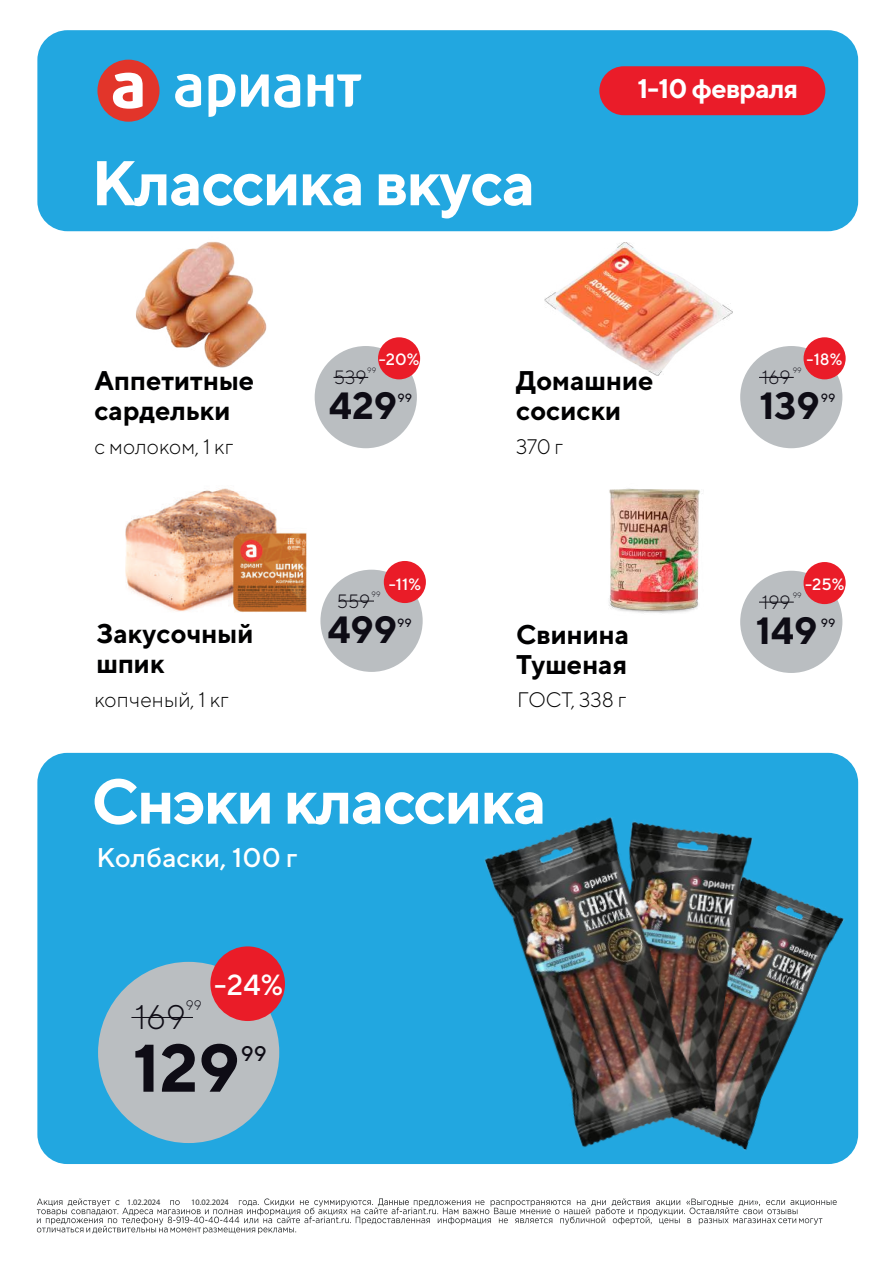
<style>
.page{position:relative;width:893px;height:1263px;background:#fff}
.page>*{position:absolute;margin:0;border:0;box-sizing:border-box;transform-origin:0 0}
.t1{font:700 67.05px "TT Norms";color:#0e0c15}
.t2{font:700 63px "TT Norms";letter-spacing:-.025em;color:#fff}
.t3{font:700 37.8px "TT Norms";color:#0e0c15}
.t4{font:300 34.05px "TT Norms";color:#0e0c15}
.t5{font:500 29.1px "TT Norms";color:#fff}
.t6{font:700 27px/30px "TT Norms";color:#000001}
.t7{font:500 27px "TT Norms";color:#fff}
.t8{font:700 26.85px "TT Norms";letter-spacing:-.025em;color:#fff}
.t9{font:500 21.15px "TT Norms";color:#0e0c15}
.t10{font:300 21px "TT Norms";color:#000001}
.t11{font:300 19.2px "TT Norms";color:#0e0c15}
.t12{font:500 16.35px "TT Norms";color:#fff}
.t13{font:300 13.8px "TT Norms";color:#0e0c15}
.t14{font:500 12px "TT Norms";color:#0e0c15}
.t15{font:8.25px "Myriad Pro";color:#292c2d}
.t16{font:300 7.8px "TT Norms";color:#0e0c15}
</style>
<div class="page">
<img style="left:125px;top:488px;width:182px;height:125px">
<img style="left:544px;top:243px;width:189px;height:132px">
<div style="left:315px;top:346px;width:102px;height:102px;background:#babec1;border-radius:50%"></div>
<div style="left:378px;top:337px;width:42px;height:42px;background:#ea1c28;border-radius:50%"></div>
<hr style="left:333px;top:377px;width:35px;height:1px;background:#0e0c15">
<div style="left:740px;top:346px;width:102px;height:102px;background:#babec1;border-radius:50%"></div>
<div style="left:803px;top:337px;width:43px;height:42px;background:#ea1c28;border-radius:50%"></div>
<hr style="left:759px;top:377px;width:35px;height:1px;background:#0e0c15">
<div style="left:740px;top:571px;width:102px;height:102px;background:#babec1;border-radius:50%"></div>
<div style="left:803px;top:562px;width:43px;height:42px;background:#ea1c28;border-radius:50%"></div>
<hr style="left:759px;top:602px;width:35px;height:1px;background:#0e0c15">
<div style="left:320px;top:570px;width:103px;height:102px;background:#babec1;border-radius:50%"></div>
<div style="left:384px;top:561px;width:42px;height:42px;background:#ea1c28;border-radius:50%"></div>
<hr style="left:339px;top:601px;width:35px;height:1px;background:#0e0c15">
<div style="left:37px;top:30px;width:821px;height:201px;background:#22a7e0;border-radius:30px"></div>
<svg style="left:175px;top:74px;width:186px;height:43px"></svg>
<svg style="left:97px;top:60px;width:62px;height:62px"></svg>
<div style="left:599px;top:66px;width:226px;height:49px;background:#ea1c29;border-radius:24px"></div>
<svg style="left:37px;top:1198px;width:800px;height:36px"></svg>
<div style="left:37px;top:753px;width:821px;height:411px;background:#22a7e0;border-radius:30px"></div>
<img style="left:720px;top:883px;width:133px;height:280px">
<img style="left:720px;top:833px;width:40px;height:291px">
<img style="left:484px;top:817px;width:236px;height:330px">
<div style="left:98px;top:962px;width:181px;height:181px;background:#babec1;border-radius:50%"></div>
<div style="left:210px;top:946px;width:75px;height:75px;background:#ea1c28;border-radius:50%"></div>
<hr style="left:131px;top:1017px;width:62px;height:1px;background:#0e0c15">
<img style="left:609px;top:488px;width:91px;height:126px">
<img style="left:124px;top:231px;width:154px;height:137px">
<h2 class="t2" style="left:91px;top:143px;width:446px">Классика вкуса</h2>
<p class="t12" style="left:379px;top:349px;width:42px">-20%</p>
<p class="t8" style="left:637px;top:72px;width:162px">1-10 февраля</p>
<p class="t12" style="left:807px;top:349px;width:37px">-18%</p>
<p class="t16" style="left:367px;top:366px;width:10px">99</p>
<p class="t11" style="left:334px;top:365px;width:34px">539</p>
<p class="t6" style="left:94px;top:365px;width:161px">Аппетитные сардельки</p>
<p class="t10" style="left:94px;top:433px;width:140px">с молоком, 1 кг</p>
<p class="t10" style="left:516px;top:433px;width:49px">370 г</p>
<p class="t6" style="left:516px;top:365px;width:139px">Домашние сосиски</p>
<h3 class="t3" style="left:329px;top:382px;width:70px">429</h3>
<p class="t14" style="left:398px;top:390px;width:16px">99</p>
<p class="t16" style="left:793px;top:366px;width:10px">99</p>
<p class="t11" style="left:762px;top:365px;width:30px">169</p>
<h3 class="t3" style="left:759px;top:382px;width:62px">139</h3>
<p class="t14" style="left:821px;top:390px;width:16px">99</p>
<p class="t16" style="left:372px;top:589px;width:10px">99</p>
<p class="t11" style="left:337px;top:589px;width:35px">559</p>
<p class="t12" style="left:389px;top:574px;width:34px">-11%</p>
<p class="t12" style="left:805px;top:574px;width:41px">-25%</p>
<p class="t16" style="left:793px;top:590px;width:10px">99</p>
<p class="t11" style="left:762px;top:590px;width:30px">199</p>
<p class="t6" style="left:96px;top:618px;width:159px">Закусочный шпик</p>
<h3 class="t3" style="left:327px;top:606px;width:71px">499</h3>
<p class="t14" style="left:397px;top:615px;width:16px">99</p>
<p class="t6" style="left:516px;top:619px;width:115px">Свинина<br>Тушеная</p>
<h3 class="t3" style="left:756px;top:607px;width:63px">149</h3>
<p class="t14" style="left:821px;top:615px;width:16px">99</p>
<p class="t10" style="left:94px;top:687px;width:136px">копченый, 1 кг</p>
<p class="t10" style="left:517px;top:686px;width:111px">ГОСТ, 338 г</p>
<h2 class="t2" style="left:91px;top:762px;width:457px">Снэки классика</h2>
<p class="t7" style="left:96px;top:841px;width:203px">Колбаски, 100 г</p>
<p class="t13" style="left:186px;top:997px;width:17px">99</p>
<p class="t4" style="left:135px;top:996px;width:52px">169</p>
<p class="t5" style="left:214px;top:967px;width:70px">-24%</p>
<h1 class="t1" style="left:133px;top:1026px;width:109px">129</h1>
<p class="t9" style="left:241px;top:1040px;width:27px">99</p>
<p class="t15" style="left:127px;top:1197px;width:35px">1.02.2024</p>
<p class="t15" style="left:191px;top:1197px;width:39px">10.02.2024</p>
</div>
